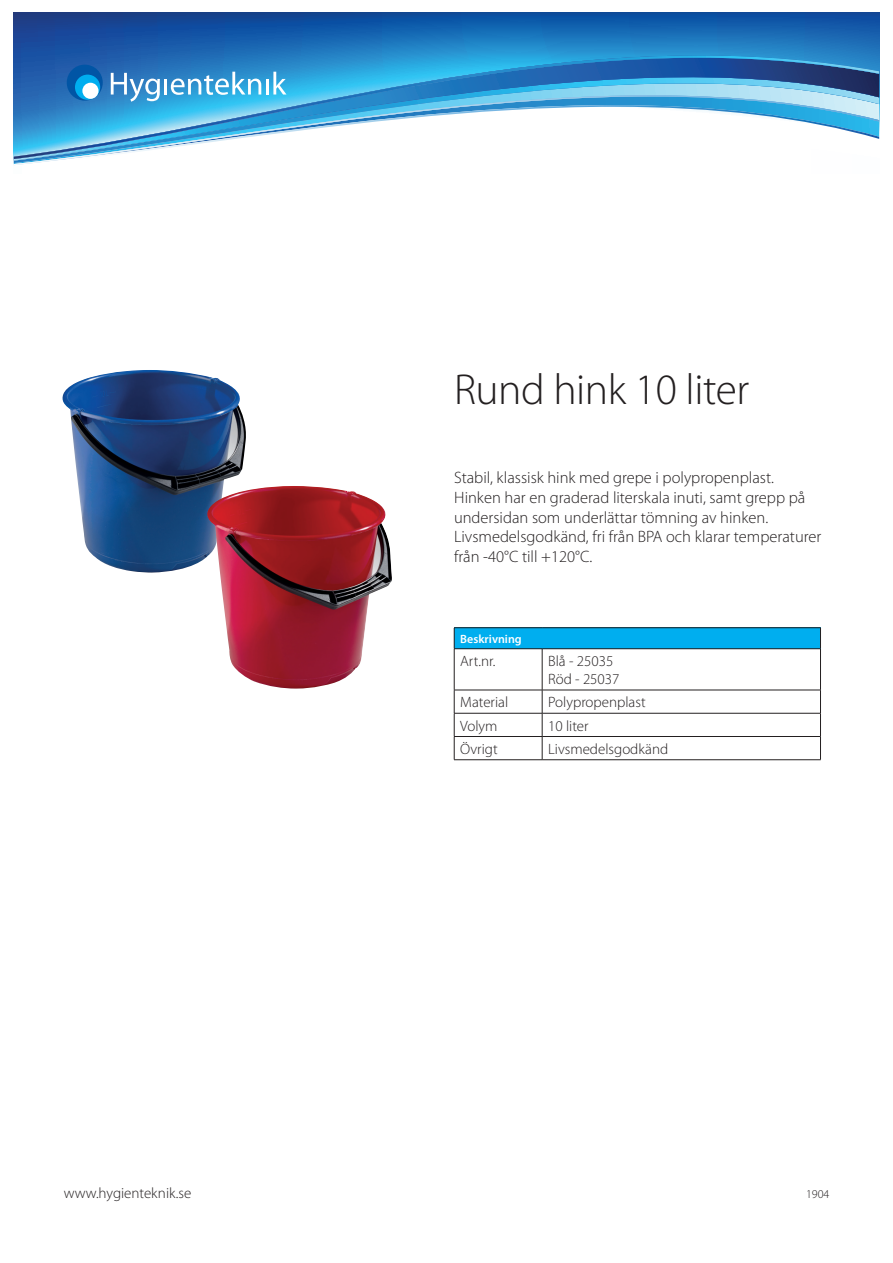
<style>
.page{position:relative;width:893px;height:1263px;background:#fff}
.page>*{position:absolute;margin:0;border:0;box-sizing:border-box;transform-origin:0 0}
.t1{font:300 43.5px "Myriad Pro";letter-spacing:-.01em;color:#231f20}
.Brödtext_10{font:300 16.5px/19.8px "Myriad Pro";color:#231f20}
.Brödtext_10-2{font:300 15px "Myriad Pro";color:#231f20}
.t2{font:600 12px "Myriad Pro";color:#fff}
.t3{font:300 12px "Myriad Pro";color:#231f20}
</style>
<div class="page">
<svg style="left:14px;top:12px;width:865px;height:25px;background:#1254a2"></svg>
<svg style="left:14px;top:37px;width:865px;height:124px;background:#3381c1"></svg>
<svg style="left:14px;top:56px;width:865px;height:103px"></svg>
<div style="left:67px;top:65px;width:36px;height:36px;background:#0155a5;border-radius:50%"></div>
<div style="left:75px;top:75px;width:25px;height:25px;background:#00aeef;border-radius:50%"></div>
<svg style="left:111px;top:73px;width:49px;height:29px"></svg>
<hr style="left:164px;top:79px;width:3px;height:16px;background:#fff">
<svg style="left:171px;top:72px;width:90px;height:23px"></svg>
<hr style="left:266px;top:79px;width:3px;height:16px;background:#fff">
<svg style="left:273px;top:72px;width:13px;height:23px"></svg>
<div style="left:82px;top:83px;width:17px;height:16px;background:#fff;border-radius:50%"></div>
<div style="left:454px;top:628px;width:366px;height:21px;background:#00aeef"></div>
<hr style="left:454px;top:627px;width:88px;height:1px;background:#231f20">
<svg style="left:454px;top:628px;width:1px;height:20px"></svg>
<hr style="left:542px;top:627px;width:279px;height:1px;background:#231f20">
<svg style="left:820px;top:628px;width:1px;height:20px"></svg>
<hr style="left:454px;top:648px;width:88px;height:1px;background:#231f20">
<hr style="left:454px;top:649px;width:1px;height:41px;background:#231f20">
<hr style="left:542px;top:648px;width:279px;height:1px;background:#231f20">
<hr style="left:542px;top:649px;width:1px;height:41px;background:#231f20">
<hr style="left:820px;top:649px;width:1px;height:41px;background:#231f20">
<hr style="left:454px;top:690px;width:88px;height:1px;background:#231f20">
<hr style="left:542px;top:690px;width:279px;height:1px;background:#231f20">
<hr style="left:454px;top:713px;width:88px;height:1px;background:#231f20">
<hr style="left:542px;top:713px;width:279px;height:1px;background:#231f20">
<hr style="left:454px;top:736px;width:88px;height:1px;background:#231f20">
<svg style="left:454px;top:690px;width:1px;height:69px"></svg>
<hr style="left:542px;top:736px;width:279px;height:1px;background:#231f20">
<svg style="left:542px;top:690px;width:1px;height:69px"></svg>
<svg style="left:820px;top:690px;width:1px;height:69px"></svg>
<hr style="left:454px;top:759px;width:88px;height:1px;background:#231f20">
<hr style="left:542px;top:759px;width:279px;height:1px;background:#231f20">
<img style="left:62px;top:370px;width:184px;height:202px">
<img style="left:206px;top:486px;width:186px;height:202px">
<p class="t1" style="left:454px;top:363px;width:297px">Rund hink 10 liter</p>
<p class="Brödtext_10" style="left:454px;top:467px;width:321px">Stabil, klassisk hink med grepe i polypropenplast.</p>
<p class="Brödtext_10" style="left:454px;top:487px;width:353px">Hinken har en graderad literskala inuti, samt grepp på undersidan som underlättar tömning av hinken.</p>
<p class="Brödtext_10" style="left:454px;top:527px;width:369px">Livsmedelsgodkänd, fri från BPA och klarar temperaturer från -40°C till +120°C.</p>
<p class="t2" style="left:460px;top:631px;width:63px">Beskrivning</p>
<p class="Brödtext_10-2" style="left:460px;top:652px;width:37px">Art.nr.</p>
<p class="Brödtext_10-2" style="left:548px;top:652px;width:67px">Blå - 25035</p>
<p class="Brödtext_10-2" style="left:548px;top:670px;width:73px">Röd - 25037</p>
<p class="Brödtext_10-2" style="left:460px;top:693px;width:50px">Material</p>
<p class="Brödtext_10-2" style="left:548px;top:693px;width:99px">Polypropenplast</p>
<p class="Brödtext_10-2" style="left:460px;top:716px;width:39px">Volym</p>
<p class="Brödtext_10-2" style="left:548px;top:716px;width:42px">10 liter</p>
<p class="Brödtext_10-2" style="left:460px;top:740px;width:39px">Övrigt</p>
<p class="Brödtext_10-2" style="left:548px;top:740px;width:122px">Livsmedelsgodkänd</p>
<p class="Brödtext_10-2" style="left:64px;top:1184px;width:129px">www.hygienteknik.se</p>
<p class="t3" style="left:806px;top:1186px;width:25px">1904</p>
</div>
